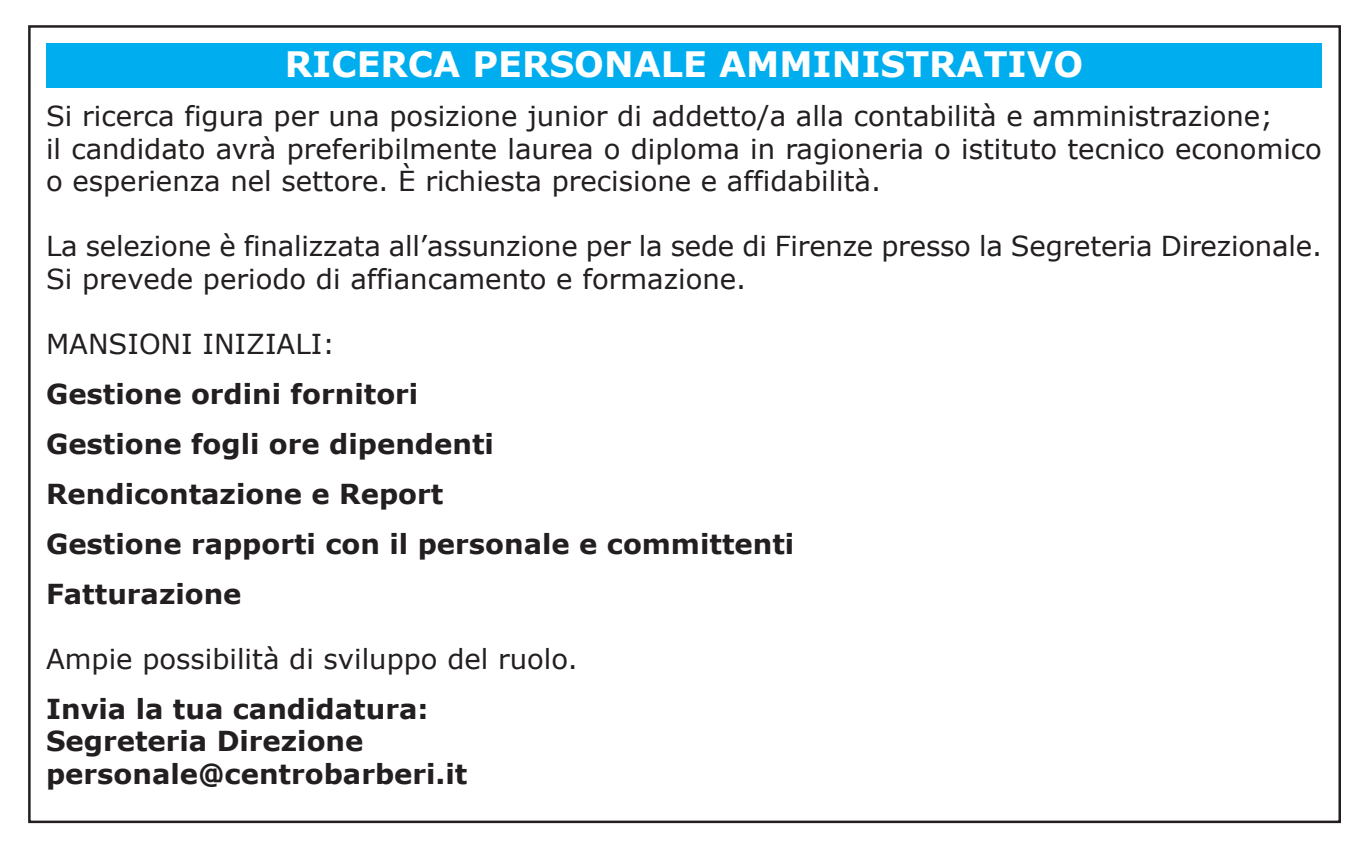
<style>
.page{position:relative;width:1371px;height:851px;background:#fff}
.page>*{position:absolute;margin:0;border:0;box-sizing:border-box;transform-origin:0 0}
.t1{font:700 35px "Verdana";color:#fff}
.t2{font:27.5px/32.5px "Verdana";color:#231f20}
.t3{font:700 27.5px/50px "Verdana";color:#231f20}
</style>
<div class="page">
<div style="left:46px;top:43px;width:1276px;height:45px;background:#00aeef"></div>
<p class="t1" style="left:285px;top:42px;width:800px">RICERCA PERSONALE AMMINISTRATIVO</p>
<p class="t2" style="left:46px;top:99px;width:1277px">Si ricerca figura per una posizione junior di addetto/a alla contabilità e amministrazione;<br>il candidato avrà preferibilmente laurea o diploma in ragioneria o istituto tecnico economico o esperienza nel settore. È richiesta precisione e affidabilità.</p>
<p class="t2" style="left:46px;top:229px;width:1277px">La selezione è finalizzata all’assunzione per la sede di Firenze presso la Segreteria Direzionale.<br>Si prevede periodo di affiancamento e formazione.</p>
<p class="t2" style="left:46px;top:326px;width:290px">MANSIONI INIZIALI:</p>
<p class="t3" style="left:46px;top:368px;width:750px">Gestione ordini fornitori<br>Gestione fogli ore dipendenti<br>Rendicontazione e Report<br>Gestione rapporti con il personale e committenti<br>Fatturazione</p>
<p class="t2" style="left:46px;top:641px;width:533px">Ampie possibilità di sviluppo del ruolo.</p>
<p class="t3" style="left:46px;top:691px;width:423px;line-height:32.5px">Invia la tua candidatura:<br>Segreteria Direzione personale@centrobarberi.it</p>
</div>
